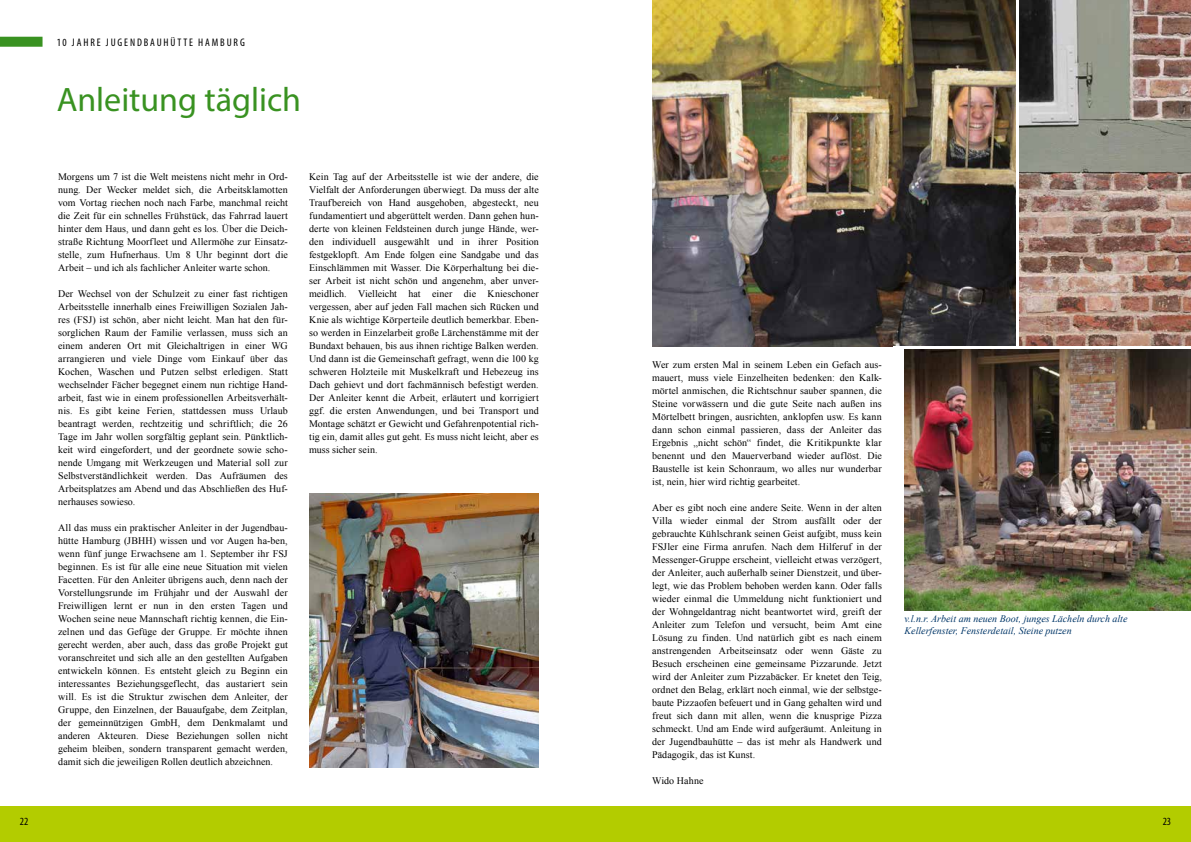
<style>
.page{position:relative;width:1191px;height:842px;background:#fff}
.page>*{position:absolute;margin:0;border:0;box-sizing:border-box;transform-origin:0 0}
.t1{font:34px "Myriad Pro";color:#399221}
.t2{font:condensed 11px "Myriad Pro";letter-spacing:.17em;color:#000}
.t3{font:10px/13px "Times New Roman";letter-spacing:.005em;color:#000;text-align:justify}
.t4{font:italic 10px/12px "Times New Roman";color:#003668}
</style>
<div class="page">
<div style="left:0;top:37px;width:43px;height:10px;background:#399221"></div>
<div style="left:0;top:806px;width:1191px;height:36px;background:#b3cc00"></div>
<img style="left:652px;top:0;width:539px;height:347px">
<img style="left:904px;top:349px;width:287px;height:261px">
<img style="left:309px;top:493px;width:230px;height:274px">
<hr style="left:1016px;top:0;width:3px;height:347px;background:#fff">
<p class="t2" style="left:57px;top:35px;width:190px">10 JAHRE JUGENDBAUHÜTTE HAMBURG</p>
<h1 class="t1" style="left:57px;top:78px;width:246px">Anleitung täglich</h1>
<p class="t3" style="left:58px;top:170px;width:231px">Morgens um 7 ist die Welt meistens nicht mehr in Ord&shy;nung. Der Wecker meldet sich, die Arbeitsklamotten vom Vortag riechen noch nach Farbe, manchmal reicht die Zeit für ein schnelles Frühstück, das Fahrrad lauert hinter dem Haus, und dann geht es los. Über die Deich&shy;straße Richtung Moorfleet und Allermöhe zur Einsatz&shy;stelle, zum Hufnerhaus. Um 8 Uhr beginnt dort die Arbeit – und ich als fachlicher Anleiter warte schon.</p>
<p class="t3" style="left:58px;top:287px;width:231px">Der Wechsel von der Schulzeit zu einer fast richtigen Arbeitsstelle innerhalb eines Freiwilligen Sozialen Jah&shy;res (FSJ) ist schön, aber nicht leicht. Man hat den für&shy;sorglichen Raum der Familie verlassen, muss sich an einem anderen Ort mit Gleichaltrigen in einer WG arrangieren und viele Dinge vom Einkauf über das Kochen, Waschen und Putzen selbst erledigen. Statt wechselnder Fächer begegnet einem nun richtige Hand&shy;arbeit, fast wie in einem professionellen Arbeitsverhält&shy;nis. Es gibt keine Ferien, stattdessen muss Urlaub beantragt werden, rechtzeitig und schriftlich; die 26<br>Tage im Jahr wollen sorgfältig geplant sein. Pünktlich&shy;keit wird eingefordert, und der geordnete sowie scho&shy;nende Umgang mit Werkzeugen und Material soll zur Selbstverständlichkeit werden. Das Aufräumen des Arbeitsplatzes am Abend und das Abschließen des Huf&shy;nerhauses sowieso.</p>
<p class="t3" style="left:58px;top:521px;width:231px">All das muss ein praktischer Anleiter in der Jugendbau&shy;hütte Hamburg (JBHH) wissen und vor Augen ha-ben, wenn fünf junge Erwachsene am 1. September ihr FSJ beginnen. Es ist für alle eine neue Situation mit vielen Facetten. Für den Anleiter übrigens auch, denn nach der Vorstellungsrunde im Frühjahr und der Auswahl der Freiwilligen lernt er nun in den ersten Tagen und Wochen seine neue Mannschaft richtig kennen, die Ein&shy;zelnen und das Gefüge der Gruppe. Er möchte ihnen gerecht werden, aber auch, dass das große Projekt gut voranschreitet und sich alle an den gestellten Aufgaben entwickeln können. Es entsteht gleich zu Beginn ein interessantes Beziehungsgeflecht, das austariert sein will. Es ist die Struktur zwischen dem Anleiter, der Gruppe, den Einzelnen, der Bauaufgabe, dem Zeitplan, der gemeinnützigen GmbH, dem Denkmalamt und anderen Akteuren. Diese Beziehungen sollen nicht geheim bleiben, sondern transparent gemacht werden, damit sich die jeweiligen Rollen deutlich abzeichnen.</p>
<p class="t3" style="left:309px;top:170px;width:231px">Kein Tag auf der Arbeitsstelle ist wie der andere, die Vielfalt der Anforderungen überwiegt. Da muss der alte Traufbereich von Hand ausgehoben, abgesteckt, neu fundamentiert und abgerüttelt werden. Dann gehen hun&shy;derte von kleinen Feldsteinen durch junge Hände, wer&shy;den individuell ausgewählt und in ihrer Position festgeklopft. Am Ende folgen eine Sandgabe und das Einschlämmen mit Wasser. Die Körperhaltung bei die&shy;ser Arbeit ist nicht schön und angenehm, aber unver&shy;meidlich. Vielleicht hat einer die Knieschoner vergessen, aber auf jeden Fall machen sich Rücken und Knie als wichtige Körperteile deutlich bemerkbar. Eben&shy;so werden in Einzelarbeit große Lärchenstämme mit der Bundaxt behauen, bis aus ihnen richtige Balken werden.<br>Und dann ist die Gemeinschaft gefragt, wenn die 100 kg schweren Holzteile mit Muskelkraft und Hebezeug ins Dach gehievt und dort fachmännisch befestigt werden.<br>Der Anleiter kennt die Arbeit, erläutert und korrigiert ggf. die ersten Anwendungen, und bei Transport und Montage schätzt er Gewicht und Gefahrenpotential rich&shy;tig ein, damit alles gut geht. Es muss nicht leicht, aber es muss sicher sein.</p>
<p class="t3" style="left:652px;top:358px;width:231px">Wer zum ersten Mal in seinem Leben ein Gefach aus&shy;mauert, muss viele Einzelheiten bedenken: den Kalk&shy;mörtel anmischen, die Richtschnur sauber spannen, die Steine vorwässern und die gute Seite nach außen ins Mörtelbett bringen, ausrichten, anklopfen usw. Es kann dann schon einmal passieren, dass der Anleiter das Ergebnis „nicht schön“ findet, die Kritikpunkte klar benennt und den Mauerverband wieder auflöst. Die Baustelle ist kein Schonraum, wo alles nur wunderbar ist, nein, hier wird richtig gearbeitet.</p>
<p class="t3" style="left:652px;top:501px;width:231px">Aber es gibt noch eine andere Seite. Wenn in der alten Villa wieder einmal der Strom ausfällt oder der gebrauchte Kühlschrank seinen Geist aufgibt, muss kein FSJler eine Firma anrufen. Nach dem Hilferuf in der Messenger-Gruppe erscheint, vielleicht etwas verzögert, der Anleiter, auch außerhalb seiner Dienstzeit, und über&shy;legt, wie das Problem behoben werden kann. Oder falls wieder einmal die Ummeldung nicht funktioniert und der Wohngeldantrag nicht beantwortet wird, greift der Anleiter zum Telefon und versucht, beim Amt eine Lösung zu finden. Und natürlich gibt es nach einem anstrengenden Arbeitseinsatz oder wenn Gäste zu Besuch erscheinen eine gemeinsame Pizzarunde. Jetzt wird der Anleiter zum Pizzabäcker. Er knetet den Teig, ordnet den Belag, erklärt noch einmal, wie der selbstge&shy;baute Pizzaofen befeuert und in Gang gehalten wird und freut sich dann mit allen, wenn die knusprige Pizza schmeckt. Und am Ende wird aufgeräumt. Anleitung in der Jugendbauhütte – das ist mehr als Handwerk und Pädagogik, das ist Kunst.</p>
<p class="t3" style="left:652px;top:774px;width:53px">Wido Hahne</p>
<p class="t4" style="left:904px;top:613px;width:224px">v.l.n.r. Arbeit am neuen Boot, junges Lächeln durch alte<br>Kellerfenster, Fensterdetail, Steine putzen</p>
<p class="t2" style="left:20px;top:814px;width:10px">22</p>
<p class="t2" style="left:1162px;top:814px;width:10px">23</p>
</div>
